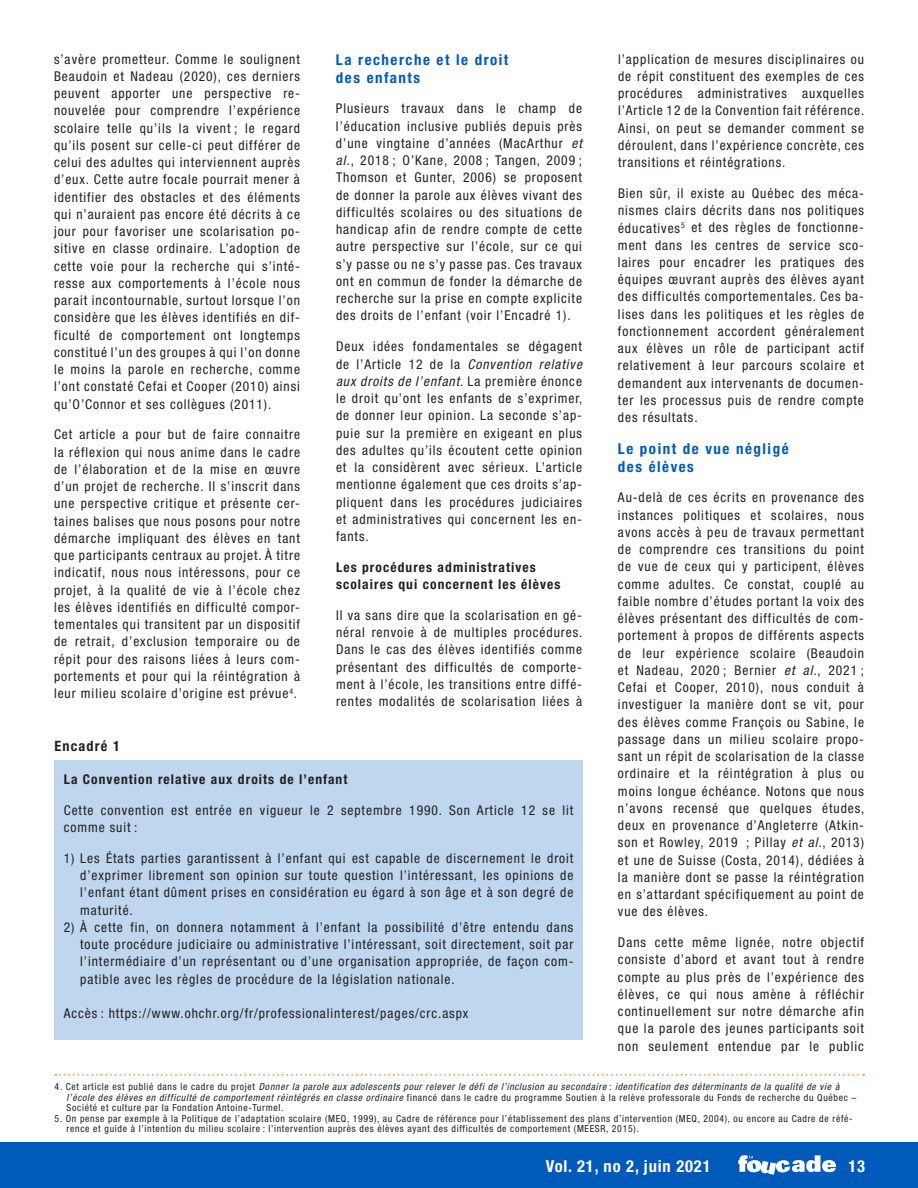
<style>
.page{position:relative;width:918px;height:1188px;background:#fff}
.page>*{position:absolute;margin:0;border:0;box-sizing:border-box;transform-origin:0 0}
.t1{font:700 condensed 16.5px "Helvetica Neue LT Std";letter-spacing:.05em;color:#fff}
.t2{font:700 condensed 15px/18px "Helvetica Neue LT Std";letter-spacing:.1em;color:#005aba}
.t3{font:700 condensed 14.25px "Helvetica Neue LT Std";letter-spacing:.08em;color:#231f20}
.t4{font:condensed 13.5px/17.2px "Helvetica Neue LT Std";letter-spacing:.07em;color:#231f20;text-align:justify}
.t5{font:700 condensed 13.5px/17.2px "Helvetica Neue LT Std";letter-spacing:.08em;color:#231f20}
.t6{font:italic condensed 9.75px/10.5px "Helvetica Neue LT Std";letter-spacing:.07em;color:#231f20}
.t7{font:condensed 9.75px/10.5px "Helvetica Neue LT Std";letter-spacing:.07em;color:#231f20}
.s1{font-style:italic}
.s2{font-style:normal}
</style>
<div class="page">
<div style="left:0;top:1142px;width:918px;height:46px;background:#005aba"></div>
<svg style="left:738px;top:1155px;width:98px;height:20px"></svg>
<svg style="left:55px;top:1074px;width:809px;height:2px"></svg>
<div style="left:54px;top:761px;width:528px;height:279px;background:#bed7ef"></div>
<p class="t4" style="left:54px;top:50px;width:248px">s’avère prometteur. Comme le soulignent Beaudoin et Nadeau (2020), ces derniers peuvent apporter une perspective re&shy;nouvelée pour comprendre l’expérience scolaire telle qu’ils la vivent ; le regard qu’ils posent sur celle-ci peut différer de celui des adultes qui interviennent auprès d’eux. Cette autre focale pourrait mener à identifier des obstacles et des éléments qui n’auraient pas encore été décrits à ce jour pour favoriser une scolarisation po&shy;sitive en classe ordinaire. L’adoption de cette voie pour la recherche qui s’inté&shy;resse aux comportements à l’école nous parait incontournable, surtout lorsque l’on considère que les élèves identifiés en dif&shy;ficulté de comportement ont longtemps constitué l’un des groupes à qui l’on donne le moins la parole en recherche, comme l’ont constaté Cefai et Cooper (2010) ainsi qu’O’Connor et ses collègues (2011).</p>
<p class="t4" style="left:54px;top:426px;width:248px">Cet article a pour but de faire connaitre la réflexion qui nous anime dans le cadre de l’élaboration et de la mise en œuvre d’un projet de recherche. Il s’inscrit dans une perspective critique et présente cer&shy;taines balises que nous posons pour notre démarche impliquant des élèves en tant que participants centraux au projet. À titre indicatif, nous nous intéressons, pour ce projet, à la qualité de vie à l’école chez les élèves identifiés en difficulté compor&shy;tementales qui transitent par un dispositif de retrait, d’exclusion temporaire ou de répit pour des raisons liées à leurs com&shy;portements et pour qui la réintégration à leur milieu scolaire d’origine est prévue<sup>4</sup>.</p>
<p class="t3" style="left:55px;top:738px;width:67px">Encadré 1</p>
<p class="t2" style="left:336px;top:50px;width:174px">La recherche et le droit des enfants</p>
<p class="t4" style="left:336px;top:100px;width:248px">Plusieurs travaux dans le champ de l’éducation inclusive publiés depuis près d’une vingtaine d’années (MacArthur <span class="s1">et al.</span>, 2018 ; O’Kane, 2008 ; Tangen, 2009 ; Thomson et Gunter, 2006) se proposent de donner la parole aux élèves vivant des difficultés scolaires ou des situations de handicap afin de rendre compte de cette autre perspective sur l’école, sur ce qui s’y passe ou ne s’y passe pas. Ces travaux ont en commun de fonder la démarche de recherche sur la prise en compte explicite des droits de l’enfant (voir l’Encadré 1).</p>
<p class="t4" style="left:336px;top:338px;width:248px">Deux idées fondamentales se dégagent de l’Article 12 de la <span class="s1">Convention relative aux droits de l’enfant</span>. La première énonce le droit qu’ont les enfants de s’exprimer, de donner leur opinion. La seconde s’ap&shy;puie sur la première en exigeant en plus des adultes qu’ils écoutent cette opinion et la considèrent avec sérieux. L’article mentionne également que ces droits s’ap&shy;pliquent dans les procédures judiciaires et administratives qui concernent les en&shy;fants.</p>
<p class="t5" style="left:336px;top:558px;width:226px">Les procédures administratives scolaires qui concernent les élèves</p>
<p class="t4" style="left:336px;top:606px;width:248px">Il va sans dire que la scolarisation en gé&shy;néral renvoie à de multiples procédures.<br>Dans le cas des élèves identifiés comme présentant des difficultés de comporte&shy;ment à l’école, les transitions entre diffé&shy;rentes modalités de scolarisation liées à</p>
<p class="t5" style="left:64px;top:770px;width:285px">La Convention relative aux droits de l’enfant</p>
<p class="t4" style="left:64px;top:801px;width:511px">Cette convention est entrée en vigueur le 2 septembre 1990. Son Article 12 se lit comme suit :</p>
<p class="t4" style="left:80px;top:849px;width:495px;text-indent:-16px">1) Les États parties garantissent à l’enfant qui est capable de discernement le droit d’exprimer librement son opinion sur toute question l’intéressant, les opinions de l’enfant étant dûment prises en considération eu égard à son âge et à son degré de maturité.</p>
<p class="t4" style="left:80px;top:918px;width:495px;text-indent:-16px">2) À cette fin, on donnera notamment à l’enfant la possibilité d’être entendu dans toute procédure judiciaire ou administrative l’intéressant, soit directement, soit par l’intermédiaire d’un représentant ou d’une organisation appropriée, de façon com&shy;patible avec les règles de procédure de la législation nationale.</p>
<p class="t4" style="left:64px;top:1005px;width:406px">Accès : https://www.ohchr.org/fr/professionalinterest/pages/crc.aspx</p>
<p class="t4" style="left:618px;top:50px;width:248px">l’application de mesures disciplinaires ou de répit constituent des exemples de ces procédures administratives auxquelles l’Article 12 de la Convention fait référence.<br>Ainsi, on peut se demander comment se déroulent, dans l’expérience concrète, ces transitions et réintégrations.</p>
<p class="t4" style="left:618px;top:185px;width:248px">Bien sûr, il existe au Québec des méca&shy;nismes clairs décrits dans nos politiques éducatives<sup>5</sup> et des règles de fonctionne&shy;ment dans les centres de service sco&shy;laires pour encadrer les pratiques des équipes œuvrant auprès des élèves ayant des difficultés comportementales. Ces ba&shy;lises dans les politiques et les règles de fonctionnement accordent généralement aux élèves un rôle de participant actif relativement à leur parcours scolaire et demandent aux intervenants de documen&shy;ter les processus puis de rendre compte des résultats.</p>
<p class="t2" style="left:618px;top:439px;width:172px">Le point de vue négligé des élèves</p>
<p class="t4" style="left:618px;top:489px;width:248px">Au-delà de ces écrits en provenance des instances politiques et scolaires, nous avons accès à peu de travaux permettant de comprendre ces transitions du point de vue de ceux qui y participent, élèves comme adultes. Ce constat, couplé au faible nombre d’études portant la voix des élèves présentant des difficultés de com&shy;portement à propos de différents aspects de leur expérience scolaire (Beaudoin et Nadeau, 2020 ; Bernier <span class="s1">et al.</span>, 2021 ; Cefai et Cooper, 2010), nous conduit à investiguer la manière dont se vit, pour des élèves comme François ou Sabine, le passage dans un milieu scolaire propo&shy;sant un répit de scolarisation de la classe ordinaire et la réintégration à plus ou moins longue échéance. Notons que nous n’avons recensé que quelques études, deux en provenance d’Angleterre (Atkin&shy;son et Rowley, 2019 ; Pillay <span class="s1">et al.</span>, 2013) et une de Suisse (Costa, 2014), dédiées à la manière dont se passe la réintégration en s’attardant spécifiquement au point de vue des élèves.</p>
<p class="t4" style="left:618px;top:934px;width:248px">Dans cette même lignée, notre objectif consiste d’abord et avant tout à rendre compte au plus près de l’expérience des élèves, ce qui nous amène à réfléchir continuellement sur notre démarche afin que la parole des jeunes participants soit non seulement entendue par le public</p>
<p class="t6" style="left:67px;top:1082px;width:791px;text-indent:-12px"><span class="s2">4. Cet article est publié dans le cadre du projet</span> Donner la parole aux adolescents pour relever le défi de l’inclusion au secondaire <span class="s2">:</span> identification des déterminants de la qualité de vie à l’école des élèves en difficulté de comportement réintégrés en classe ordinaire <span class="s2">financé dans le cadre du programme Soutien à la relève professorale du Fonds de recherche du Québec –<br>Société et culture par la Fondation Antoine-Turmel.</span></p>
<p class="t7" style="left:67px;top:1113px;width:788px;text-indent:-12px">5. On pense par exemple à la Politique de l’adaptation scolaire (MEQ, 1999), au Cadre de référence pour l’établissement des plans d’intervention (MEQ, 2004), ou encore au Cadre de réfé&shy;rence et guide à l’intention du milieu scolaire : l’intervention auprès des élèves ayant des difficultés de comportement (MEESR, 2015).</p>
<p class="t1" style="left:546px;top:1156px;width:166px">Vol. 21, no 2, juin 2021</p>
<p class="t1" style="left:848px;top:1156px;width:18px">13</p>
</div>
